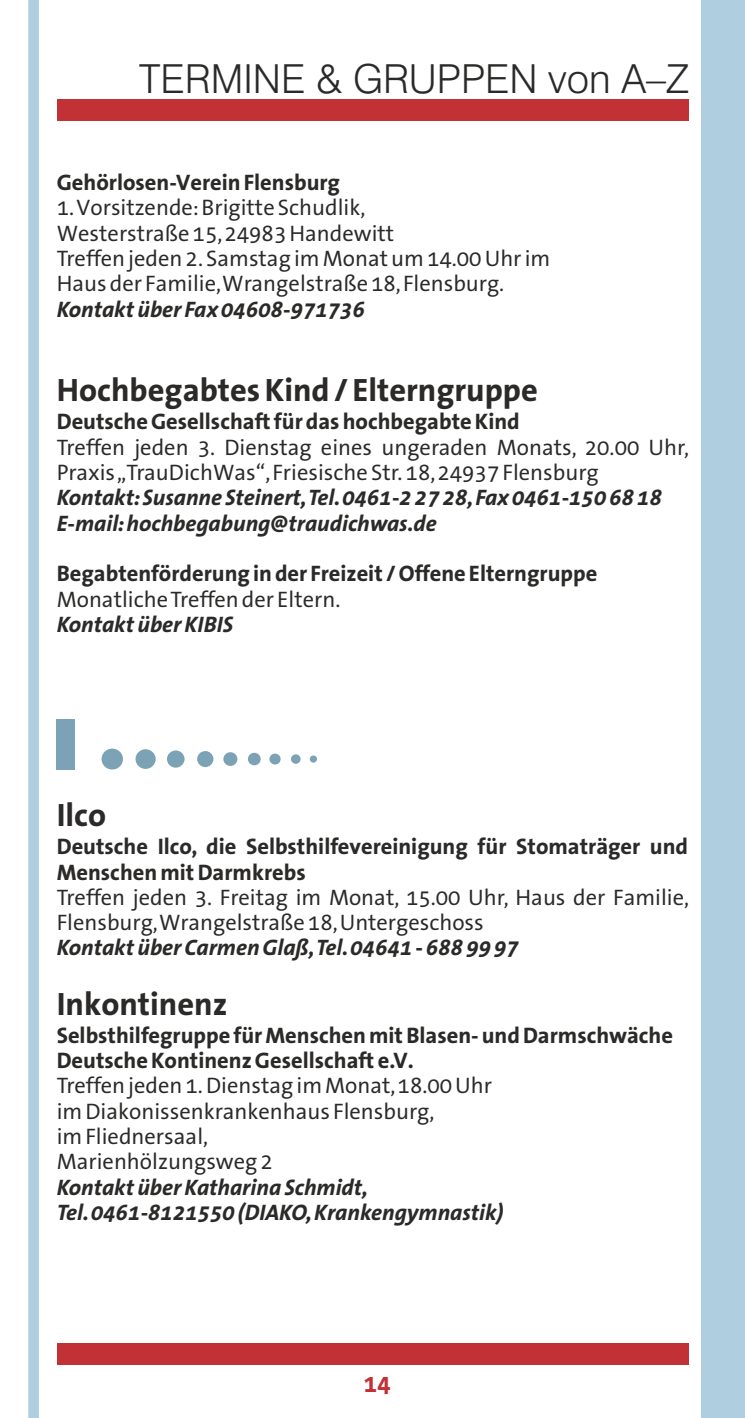
<style>
.page{position:relative;width:745px;height:1418px;background:#fff}
.page>*{position:absolute;margin:0;border:0;box-sizing:border-box;transform-origin:0 0}
.t1{font:900 70.5px "Futura BT";color:#7ca2b5}
.t2{font:300 40px "Swiss 721 BT";color:#2b2a29}
.t3{font:700 32.5px "The Sans Office";color:#2b2a29}
.t4{font:700 25px "The Sans Office";color:#c23136}
.t5{font:22.5px/25.2px "The Sans Office";color:#2b2a29}
.t6{font:700 22.5px/25.2px "The Sans Office";color:#2b2a29}
.t7{font:italic 700 22.5px/25.2px "The Sans Office";color:#2b2a29}
</style>
<div class="page">
<div style="left:701px;top:0;width:43px;height:1417px;background:#afcfe1"></div>
<div style="left:28px;top:0;width:11px;height:1417px;background:#afcfe1"></div>
<div style="left:57px;top:99px;width:630px;height:21px;background:#c23136"></div>
<svg style="left:101px;top:748px;width:216px;height:21px"></svg>
<div style="left:57px;top:1343px;width:630px;height:21px;background:#c23136"></div>
<h2 class="t2" style="left:139px;top:63px;width:550px">TERMINE &amp; GRUPPEN von A–Z</h2>
<p class="t6" style="left:57px;top:172px;width:285px">Gehörlosen-Verein Flensburg</p>
<p class="t5" style="left:57px;top:197px;width:495px">1. Vorsitzende:Brigitte Schudlik,<br>Westerstraße 15,24983 Handewitt<br>Treffen jeden 2. Samstag im Monat um 14.00 Uhr im Haus der Familie,Wrangelstraße 18,Flensburg.</p>
<p class="t7" style="left:57px;top:299px;width:309px">Kontakt über Fax 04608-971736</p>
<h3 class="t3" style="left:57px;top:377px;width:482px">Hochbegabtes Kind / Elterngruppe</h3>
<p class="t6" style="left:57px;top:411px;width:464px">Deutsche Gesellschaftfür das hochbegabte Kind</p>
<p class="t5" style="left:57px;top:436px;width:633px">Treffen jeden 3. Dienstag eines ungeraden Monats, 20.00 Uhr,<br>Praxis „TrauDichWas“,Friesische Str. 18,24937 Flensburg</p>
<p class="t7" style="left:57px;top:487px;width:606px">Kontakt:Susanne Steinert,Tel.0461-2 27 28,Fax 0461-150 68 18<br>E-mail:hochbegabung@traudichwas.de</p>
<p class="t6" style="left:57px;top:563px;width:541px">Begabtenförderung in der Freizeit / Offene Elterngruppe</p>
<p class="t5" style="left:57px;top:588px;width:285px">Monatliche Treffen der Eltern.</p>
<p class="t7" style="left:57px;top:614px;width:178px">Kontakt über KIBIS</p>
<h1 class="t1" style="left:52px;top:716px;width:30px">I</h1>
<h3 class="t3" style="left:57px;top:802px;width:51px">Ilco</h3>
<p class="t6" style="left:57px;top:836px;width:632px">Deutsche Ilco, die Selbsthilfevereinigung für Stomaträger und<br>Menschen mitDarmkrebs</p>
<p class="t5" style="left:57px;top:886px;width:633px">Treffen jeden 3. Freitag im Monat, 15.00 Uhr, Haus der Familie,<br>Flensburg,Wrangelstraße 18,Untergeschoss</p>
<p class="t7" style="left:57px;top:937px;width:463px">Kontakt über Carmen Glaß,Tel.04641 - 688 99 97</p>
<h3 class="t3" style="left:57px;top:990px;width:172px">Inkontinenz</h3>
<p class="t6" style="left:57px;top:1024px;width:617px">Selbsthilfegruppe für Menschen mit Blasen- und Darmschwäche<br>Deutsche Kontinenz Gesellschaft e.V.</p>
<p class="t5" style="left:57px;top:1075px;width:437px">Treffen jeden 1. Dienstag im Monat,18.00 Uhr im Diakonissenkrankenhaus Flensburg,<br>im Fliednersaal,<br>Marienhölzungsweg 2</p>
<p class="t7" style="left:57px;top:1176px;width:448px">Kontakt über Katharina Schmidt,<br>Tel.0461-8121550 (DIAKO,Krankengymnastik)</p>
<p class="t4" style="left:363px;top:1372px;width:29px">14</p>
</div>
